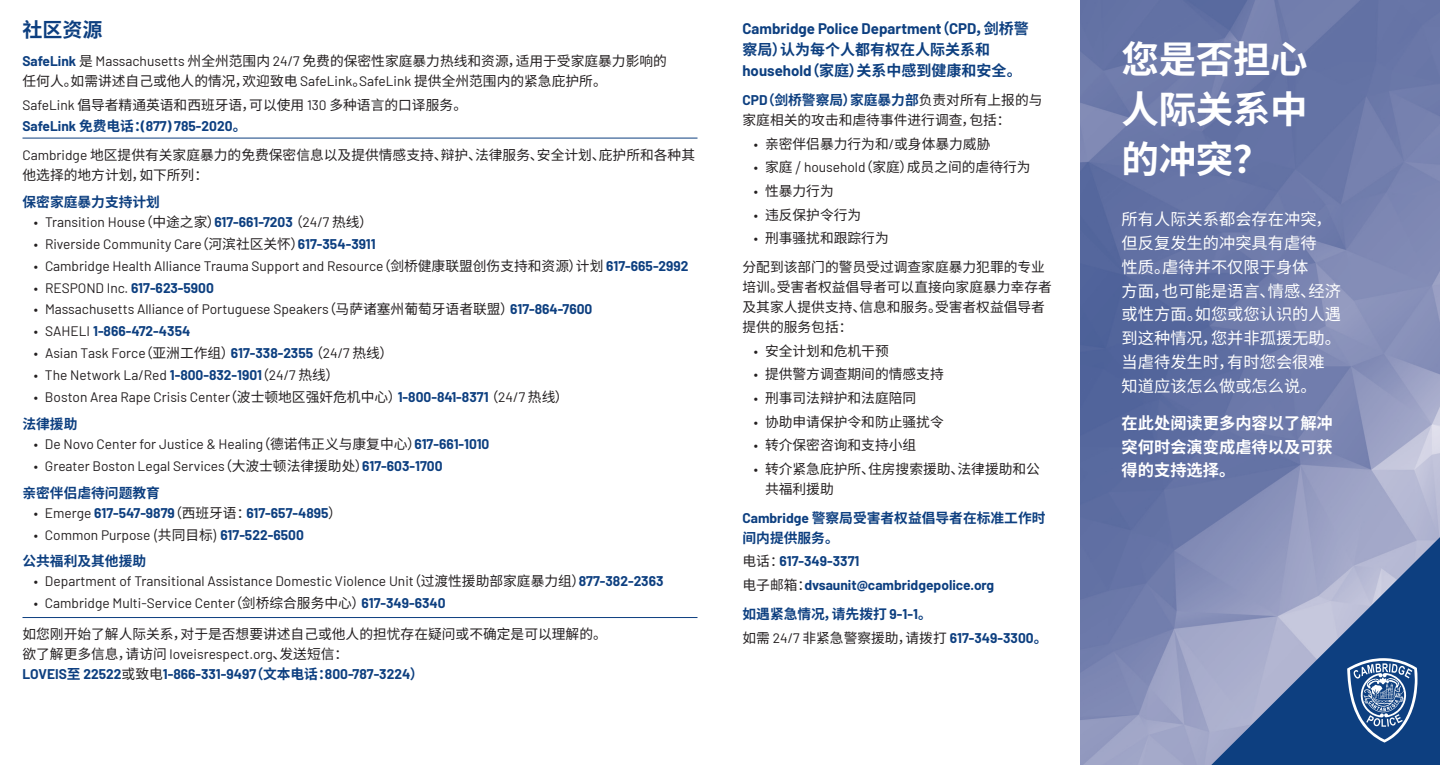
<style>
.page{position:relative;width:1440px;height:765px;background:#fff}
.page>*{position:absolute;margin:0;border:0;box-sizing:border-box;transform-origin:0 0}
.t1{font:700 37.5px/50px "Noto Sans SC";letter-spacing:-.01em;color:#fff;text-align:justify}
.t2{font:700 20px "Noto Sans SC";color:#0d3f80}
.t3{font:16.25px/23.8px "Noto Sans SC";color:#fff}
.t4{font:700 16.25px/23.8px "Noto Sans SC";color:#fff;text-align:justify}
.Body{font:700 15px/21.2px "Barlow";color:#0d3f80}
.Bullets1{font:13.75px "Barlow";color:#231f20}
.Body-2{font:13.75px/20px "Noto Sans SC";color:#231f20}
.Bullets1-2{font:13.75px/20px "Noto Sans SC";color:#231f20}
.Body-3{font:700 13.75px/20px "Noto Sans SC";color:#0d3f80}
.Body-4{font:700 13.75px "Barlow";color:#0d3f80}
.Bullets1-3{font:700 13.75px "Barlow";color:#0d3f80}
.s1{font-family:"Barlow";font-weight:700;color:#0d3f80}
.s2{font-family:"Barlow"}
.s3{font-family:"Noto Sans SC"}
.s4{font-weight:700;color:#0d3f80}
.s5{font-weight:400;color:#231f20}
.s6{font-family:"Noto Sans SC";font-weight:400;color:#231f20}
</style>
<div class="page">
<hr style="left:22px;top:138px;width:676px;height:1px;background:#0d3f80">
<hr style="left:22px;top:617px;width:676px;height:1px;background:#0d3f80">
<img style="left:1080px;top:0;width:360px;height:765px">
<svg style="left:1211px;top:537px;width:229px;height:228px;background:#647caa"></svg>
<svg style="left:1347px;top:658px;width:71px;height:84px;background:#5276a4"></svg>
<p class="t2" style="left:22px;top:19px;width:81px">社区资源</p>
<p class="Body-2" style="left:22px;top:52px;width:646px"><span class="s1">SafeLink</span> 是 <span class="s2">Massachusetts</span> 州全州范围内 <span class="s2">24/7</span> 免费的保密性家庭暴力热线和资源，适用于受家庭暴力影响的任何人。如需讲述自己或他人的情况，欢迎致电 <span class="s2">SafeLink</span>。<span class="s2">SafeLink</span> 提供全州范围内的紧急庇护所。</p>
<p class="Body-2" style="left:22px;top:95px;width:446px"><span class="s2">SafeLink</span> 倡导者精通英语和西班牙语，可以使用 <span class="s2">130</span> 多种语言的口译服务。</p>
<p class="Body-4" style="left:22px;top:116px;width:226px">SafeLink <span class="s3">免费电话：</span>(877) 785-2020<span class="s3">。</span></p>
<p class="Body-2" style="left:22px;top:145px;width:674px"><span class="s2">Cambridge</span> 地区提供有关家庭暴力的免费保密信息以及提供情感支持、辩护、法律服务、安全计划、庇护所和各种其他选择的地方计划，如下所列：</p>
<p class="Body-3" style="left:22px;top:192px;width:139px">保密家庭暴力支持计划</p>
<p class="Bullets1" style="left:34px;top:212px;width:341px">• Transition House<span class="s3">（中途之家）</span><span class="s4">617-661-7203</span> <span class="s3">（</span>24/7 <span class="s3">热线）</span></p>
<p class="Bullets1" style="left:34px;top:234px;width:343px">• Riverside Community Care<span class="s3">（河滨社区关怀）</span><span class="s4">617-354-3911</span></p>
<p class="Bullets1" style="left:34px;top:256px;width:656px">• Cambridge Health Alliance Trauma Support and Resource<span class="s3">（剑桥健康联盟创伤支持和资源）计划</span> <span class="s4">617-665-2992</span></p>
<p class="Bullets1" style="left:34px;top:278px;width:182px">• RESPOND Inc. <span class="s4">617-623-5900</span></p>
<p class="Bullets1" style="left:34px;top:300px;width:560px">• Massachusetts Alliance of Portuguese Speakers<span class="s3">（马萨诸塞州葡萄牙语者联盟）</span><span class="s4">617-864-7600</span></p>
<p class="Bullets1-3" style="left:34px;top:321px;width:158px"><span class="s5">• SAHELI</span> 1-866-472-4354</p>
<p class="Bullets1" style="left:34px;top:343px;width:361px">• Asian Task Force<span class="s3">（亚洲工作组）</span><span class="s4">617-338-2355</span> <span class="s3">（</span>24/7 <span class="s3">热线）</span></p>
<p class="Bullets1" style="left:34px;top:365px;width:307px">• The Network La/Red <span class="s4">1-800-832-1901</span><span class="s3">（</span>24/7 <span class="s3">热线）</span></p>
<p class="Bullets1" style="left:34px;top:387px;width:536px">• Boston Area Rape Crisis Center<span class="s3">（波士顿地区强奸危机中心）</span><span class="s4">1-800-841-8371</span> <span class="s3">（</span>24/7 <span class="s3">热线）</span></p>
<p class="Body-3" style="left:22px;top:414px;width:56px">法律援助</p>
<p class="Bullets1" style="left:34px;top:434px;width:457px">• De Novo Center for Justice &amp; Healing<span class="s3">（德诺伟正义与康复中心）</span><span class="s4">617-661-1010</span></p>
<p class="Bullets1" style="left:34px;top:456px;width:410px">• Greater Boston Legal Services<span class="s3">（大波士顿法律援助处）</span><span class="s4">617-603-1700</span></p>
<p class="Body-3" style="left:22px;top:483px;width:139px">亲密伴侣虐待问题教育</p>
<p class="Bullets1-3" style="left:34px;top:503px;width:310px"><span class="s5">• Emerge</span> 617-547-9879<span class="s6">（西班牙语：</span>617-657-4895<span class="s6">）</span></p>
<p class="Bullets1" style="left:34px;top:525px;width:272px">• Common Purpose <span class="s3">(共同目标)</span> <span class="s4">617-522-6500</span></p>
<p class="Body-3" style="left:22px;top:552px;width:125px">公共福利及其他援助</p>
<p class="Bullets1" style="left:34px;top:572px;width:631px">• Department of Transitional Assistance Domestic Violence Unit<span class="s3">（过渡性援助部家庭暴力组）</span><span class="s4">877-382-2363</span></p>
<p class="Bullets1" style="left:34px;top:593px;width:414px">• Cambridge Multi-Service Center<span class="s3">（剑桥综合服务中心）</span><span class="s4">617-349-6340</span></p>
<p class="Body-2" style="left:22px;top:625px;width:586px">如您刚开始了解人际关系，对于是否想要讲述自己或他人的担忧存在疑问或不确定是可以理解的。欲了解更多信息，请访问 <span class="s2">loveisrespect.org</span>、发送短信：<br><span class="s1">LOVEIS</span><span class="s4">至</span> <span class="s1">22522</span>或致电<span class="s1">1-866-331-9497</span><span class="s4">（文本电话：</span><span class="s1">800-787-3224</span><span class="s4">）</span></p>
<p class="Body" style="left:742px;top:16px;width:288px">Cambridge Police Department<span class="s3">（</span>CPD<span class="s3">，剑桥警察局）认为每个人都有权在人际关系和</span>household<span class="s3">（家庭）关系中感到健康和安全。</span></p>
<p class="Body-2" style="left:742px;top:90px;width:302px"><span class="s1">CPD</span><span class="s4">（剑桥警察局）家庭暴力部</span>负责对所有上报的与家庭相关的攻击和虐待事件进行调查，包括：</p>
<p class="Bullets1-2" style="left:754px;top:134px;width:238px"><span class="s2">•</span> 亲密伴侣暴力行为和<span class="s2">/</span>或身体暴力威胁</p>
<p class="Bullets1-2" style="left:754px;top:158px;width:278px"><span class="s2">•</span> 家庭 / <span class="s2">household</span>（家庭）成员之间的虐待行为</p>
<p class="Bullets1-2" style="left:754px;top:181px;width:81px"><span class="s2">•</span> 性暴力行为</p>
<p class="Bullets1-2" style="left:754px;top:205px;width:109px"><span class="s2">•</span> 违反保护令行为</p>
<p class="Bullets1-2" style="left:754px;top:228px;width:136px"><span class="s2">•</span> 刑事骚扰和跟踪行为</p>
<p class="Body-2" style="left:742px;top:257px;width:311px">分配到该部门的警员受过调查家庭暴力犯罪的专业培训。受害者权益倡导者可以直接向家庭暴力幸存者及其家人提供支持、信息和服务。受害者权益倡导者提供的服务包括：</p>
<p class="Bullets1-2" style="left:754px;top:341px;width:136px"><span class="s2">•</span> 安全计划和危机干预</p>
<p class="Bullets1-2" style="left:754px;top:365px;width:191px"><span class="s2">•</span> 提供警方调查期间的情感支持</p>
<p class="Bullets1-2" style="left:754px;top:388px;width:164px"><span class="s2">•</span> 刑事司法辩护和法庭陪同</p>
<p class="Bullets1-2" style="left:754px;top:412px;width:191px"><span class="s2">•</span> 协助申请保护令和防止骚扰令</p>
<p class="Bullets1-2" style="left:754px;top:435px;width:164px"><span class="s2">•</span> 转介保密咨询和支持小组</p>
<p class="Bullets1-2" style="left:765px;top:459px;width:276px;text-indent:-11px"><span class="s2">•</span> 转介紧急庇护所、住房搜索援助、法律援助和公共福利援助</p>
<p class="Body-3" style="left:742px;top:508px;width:305px"><span class="s2">Cambridge</span> 警察局受害者权益倡导者在标准工作时间内提供服务。</p>
<p class="Body-4" style="left:742px;top:551px;width:119px"><span class="s6">电话：</span>617-349-3371</p>
<p class="Body-4" style="left:742px;top:575px;width:253px"><span class="s6">电子邮箱：</span>dvsaunit@cambridgepolice.org</p>
<p class="Body-3" style="left:742px;top:604px;width:191px">如遇紧急情况，请先拨打 <span class="s2">9-1-1</span>。</p>
<p class="Body-2" style="left:742px;top:628px;width:307px">如需 <span class="s2">24/7</span> 非紧急警察援助，请拨打 <span class="s1">617-349-3300</span><span class="s4">。</span></p>
<p class="t1" style="left:1122px;top:35px;width:187px">您是否担心人际关系中的冲突？</p>
<p class="t3" style="left:1122px;top:208px;width:221px">所有人际关系都会存在冲突，但反复发生的冲突具有虐待<br>性质。虐待并不仅限于身体<br>方面，也可能是语言、情感、经济或性方面。如您或您认识的人遇到这种情况，您并非孤援无助。当虐待发生时，有时您会很难知道应该怎么做或怎么说。</p>
<p class="t4" style="left:1122px;top:411px;width:213px">在此处阅读更多内容以了解冲突何时会演变成虐待以及可获得的支持选择。</p>
</div>
